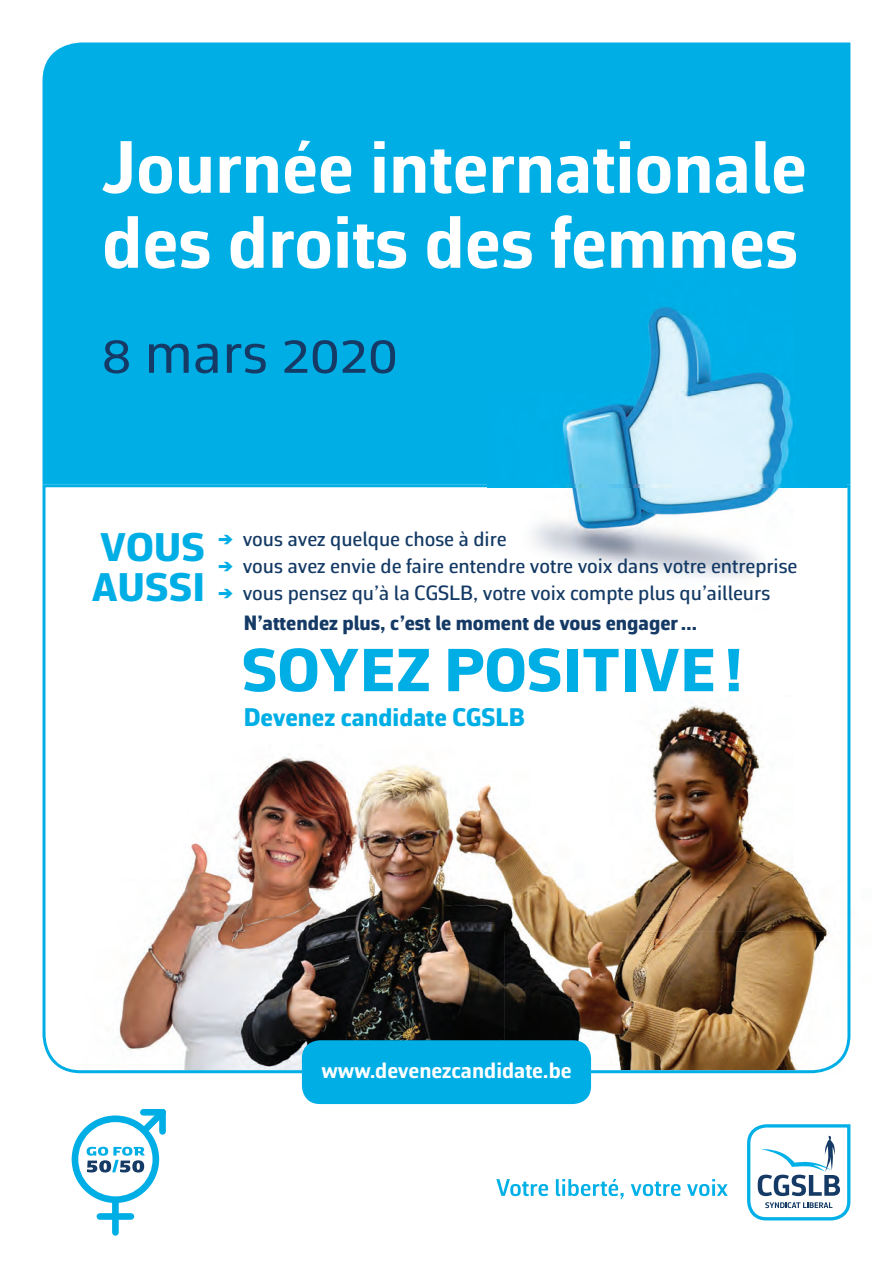
<style>
.page{position:relative;width:893px;height:1263px;background:#fff}
.page>*{position:absolute;margin:0;border:0;box-sizing:border-box;transform-origin:0 0}
.t1{font:700 75px/75px "Corbeau Pro";color:#fff}
.t2{font:800 61.5px "Corbeau Ext Pro";color:#00aee6}
.t3{font:60px "Corbeau Pro";color:#143a65}
.t4{font:800 40.5px/40.2px "Corbeau Ext Pro";color:#00aee6}
.t5{font:800 25.8px "Corbeau Pro";color:#00aee6}
.t6{font:700 22.5px "Corbeau Pro";color:#fff}
.t7{font:500 21px "Corbeau Pro";color:#143a65}
.t8{font:800 21px "Corbeau Pro";color:#143a65}
.s1{font-weight:900;color:#00aee6}
</style>
<div class="page">
<div style="left:43px;top:43px;width:807px;height:441px;background:#00aee6"></div>
<svg style="left:747px;top:1124px;width:103px;height:96px"></svg>
<svg style="left:496px;top:1179px;width:52px;height:17px"></svg>
<svg style="left:556px;top:1179px;width:68px;height:20px"></svg>
<svg style="left:631px;top:1181px;width:50px;height:15px"></svg>
<svg style="left:687px;top:1179px;width:41px;height:17px"></svg>
<img style="left:43px;top:484px;width:807px;height:589px">
<div style="left:112px;top:1201px;width:7px;height:31px;background:#00aee6"></div>
<div style="left:100px;top:1213px;width:31px;height:7px;background:#00aee6"></div>
<svg style="left:72px;top:1109px;width:94px;height:94px"></svg>
<img style="left:487px;top:252px;width:359px;height:359px">
<div style="left:302px;top:1040px;width:289px;height:64px;background:#00aee6;border-radius:18px"></div>
<h1 class="t1" style="left:102px;top:129px;width:706px">Journée internationale des droits des femmes</h1>
<h3 class="t3" style="left:102px;top:312px;width:297px">8 mars 2020</h3>
<h3 class="t4" style="left:91px;top:526px;width:115px">VOUS<br>AUSSI</h3>
<p class="t7" style="left:218px;top:525px;width:290px"><span class="s1">→</span> vous avez quelque chose à dire</p>
<p class="t7" style="left:218px;top:552px;width:581px"><span class="s1">→</span> vous avez envie de faire entendre votre voix dans votre entreprise</p>
<p class="t7" style="left:218px;top:579px;width:554px"><span class="s1">→</span> vous pensez qu’à la CGSLB, votre voix compte plus qu’ailleurs</p>
<p class="t8" style="left:244px;top:608px;width:455px">N’attendez plus, c’est le moment de vous engager …</p>
<h2 class="t2" style="left:242px;top:629px;width:503px">SOYEZ POSITIVE !</h2>
<p class="t5" style="left:244px;top:700px;width:282px">Devenez candidate CGSLB</p>
<p class="t6" style="left:321px;top:1055px;width:252px">www.devenezcandidate.be</p>
</div>
